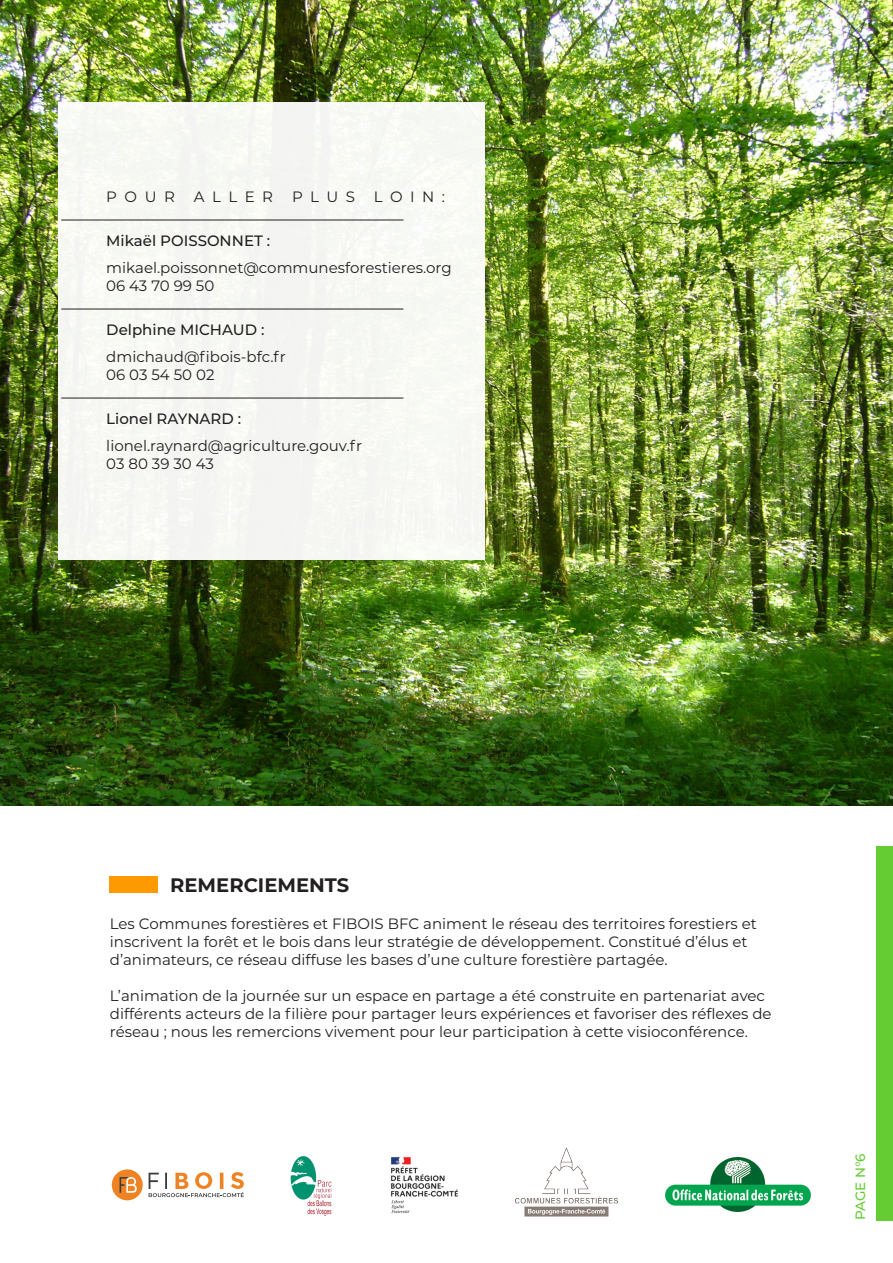
<style>
.page{position:relative;width:893px;height:1263px;background:#fff}
.page>*{position:absolute;margin:0;border:0;box-sizing:border-box;transform-origin:0 0}
.t1{font:700 19.5px "Montserrat";color:#231f20}
.Masterpage_less_unde{font:15px/18px "Montserrat";color:#231f20}
.t2{font:500 15px "Montserrat";color:#231f20}
.t3{font:500 13.5px "Montserrat";color:#6c3}
</style>
<div class="page">
<img style="left:0;top:0;width:893px;height:806px">
<div style="left:877px;top:846px;width:16px;height:374px;background:#6c3"></div>
<div style="left:110px;top:876px;width:48px;height:17px;background:#f90"></div>
<div style="left:58px;top:102px;width:427px;height:457px;background:#f6f8f3"></div>
<hr style="left:61px;top:220px;width:342px;height:1px;background:#231f20">
<hr style="left:61px;top:309px;width:342px;height:1px;background:#231f20">
<hr style="left:61px;top:398px;width:342px;height:1px;background:#231f20">
<img style="left:666px;top:1158px;width:145px;height:54px">
<img style="left:391px;top:1157px;width:67px;height:57px">
<img style="left:515px;top:1148px;width:103px;height:69px">
<div style="left:112px;top:1169px;width:31px;height:31px;background:#ed8322;border-radius:50%"></div>
<svg style="left:120px;top:1177px;width:17px;height:16px"></svg>
<svg style="left:149px;top:1172px;width:95px;height:25px"></svg>
<img style="left:290px;top:1156px;width:42px;height:60px">
<p class="Masterpage_less_unde" style="left:106px;top:187px;width:70px">POUR</p>
<p class="Masterpage_less_unde" style="left:194px;top:187px;width:81px">ALLER</p>
<p class="Masterpage_less_unde" style="left:292px;top:187px;width:64px">PLUS</p>
<p class="Masterpage_less_unde" style="left:374px;top:187px;width:73px">LOIN:</p>
<p class="t2" style="left:106px;top:230px;width:165px">Mikaël POISSONNET :</p>
<p class="Masterpage_less_unde" style="left:106px;top:258px;width:347px">mikael.poissonnet@communesforestieres.org</p>
<p class="Masterpage_less_unde" style="left:106px;top:276px;width:110px">06 43 70 99 50</p>
<p class="t2" style="left:106px;top:319px;width:160px">Delphine MICHAUD :</p>
<p class="Masterpage_less_unde" style="left:106px;top:347px;width:181px">dmichaud@fibois-bfc.fr</p>
<p class="Masterpage_less_unde" style="left:106px;top:365px;width:110px">06 03 54 50 02</p>
<p class="t2" style="left:106px;top:408px;width:136px">Lionel RAYNARD :</p>
<p class="Masterpage_less_unde" style="left:106px;top:436px;width:257px">lionel.raynard@agriculture.gouv.fr</p>
<p class="Masterpage_less_unde" style="left:106px;top:454px;width:109px">03 80 39 30 43</p>
<p class="t1" style="left:170px;top:871px;width:181px">REMERCIEMENTS</p>
<p class="Masterpage_less_unde" style="left:110px;top:914px;width:649px">Les Communes forestières et FIBOIS BFC animent le réseau des territoires forestiers et inscrivent la forêt et le bois dans leur stratégie de développement. Constitué d’élus et d’animateurs, ce réseau diffuse les bases d’une culture forestière partagée.</p>
<p class="Masterpage_less_unde" style="left:110px;top:986px;width:663px">L’animation de la journée sur un espace en partage a été construite en partenariat avec différents acteurs de la filière pour partager leurs expériences et favoriser des réflexes de réseau ; nous les remercions vivement pour leur participation à cette visioconférence.</p>
<p class="t3" style="left:851px;top:1220px;width:68px;rotate:-90deg">PAGE N°6</p>
</div>
